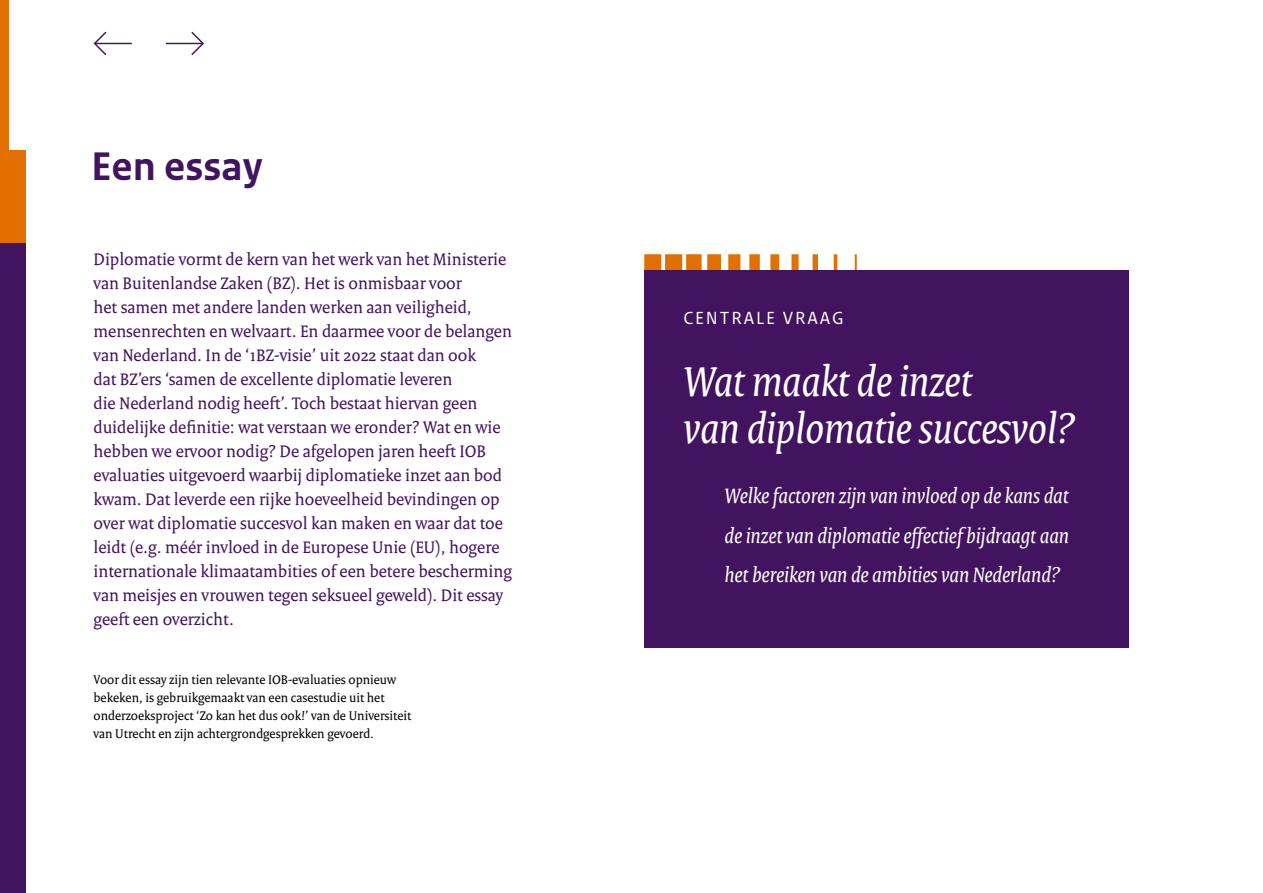
<style>
.page{position:relative;width:1263px;height:893px;background:#fff}
.page>*{position:absolute;margin:0;border:0;box-sizing:border-box;transform-origin:0 0}
.p_Normal{font:italic 44.85px "Rijksoverheid Serif";color:#fff}
.p_vraag_groot{font:italic 44.85px "Rijksoverheid Serif";color:#fff}
.t1{font:700 42px "Rijksoverheid Sans Text";color:#42145f}
.p_vraag_klein{font:italic 22.5px/39.5px "Rijksoverheid Serif";color:#fff;text-align:justify}
.h2_caps_wit{font:18.45px "Rijksoverheid Sans Text";letter-spacing:.1em;color:#fff}
.p_Inleiding{font:18px/24px "Rijksoverheid Serif";color:#42145f}
.p_Normal-2{font:13.5px/18px "Rijksoverheid Serif";color:#000}
</style>
<div class="page">
<svg style="left:644px;top:254px;width:213px;height:16px"></svg>
<div style="left:644px;top:270px;width:485px;height:378px;background:#42145f"></div>
<hr style="left:96px;top:43px;width:36px;height:1px;background:#44195e">
<svg style="left:93px;top:31px;width:15px;height:25px"></svg>
<hr style="left:166px;top:43px;width:36px;height:1px;background:#44195e">
<svg style="left:190px;top:31px;width:14px;height:25px"></svg>
<div style="left:0;top:0;width:9px;height:252px;background:#e17000"></div>
<div style="left:0;top:151px;width:26px;height:101px;background:#e17000"></div>
<div style="left:0;top:243px;width:26px;height:650px;background:#42145f"></div>
<h1 class="t1" style="left:91px;top:143px;width:173px">Een essay</h1>
<p class="p_Inleiding" style="left:94px;top:247px;width:420px">Diplomatie vormt de kern van het werk van het Ministerie van Buitenlandse Zaken (BZ). Het is onmisbaar voor<br>het samen met andere landen werken aan veiligheid, mensenrechten en welvaart. En daarmee voor de belangen van Nederland. In de ‘1BZ-visie’ uit 2022 staat dan ook<br>dat BZ’ers ‘samen de excellente diplomatie leveren<br>die Nederland nodig heeft’. Toch bestaat hiervan geen duidelijke definitie: wat verstaan we eronder? Wat en wie hebben we ervoor nodig? De afgelopen jaren heeft IOB evaluaties uitgevoerd waarbij diplomatieke inzet aan bod kwam. Dat leverde een rijke hoeveelheid bevindingen op over wat diplomatie succesvol kan maken en waar dat toe leidt (e.g. méér invloed in de Europese Unie (EU), hogere internationale klimaatambities of een betere bescherming van meisjes en vrouwen tegen seksueel geweld). Dit essay geeft een overzicht.</p>
<p class="p_Normal-2" style="left:94px;top:671px;width:319px">Voor dit essay zijn tien relevante IOB-evaluaties opnieuw bekeken, is gebruikgemaakt van een casestudie uit het onderzoeksproject ‘Zo kan het dus ook!’ van de Universiteit van Utrecht en zijn achtergrondgesprekken gevoerd.</p>
<h2 class="h2_caps_wit" style="left:683px;top:307px;width:162px">CENTRALE VRAAG</h2>
<p class="p_vraag_groot" style="left:683px;top:354px;width:290px">Wat maakt de inzet</p>
<p class="p_Normal" style="left:683px;top:402px;width:393px">van diplomatie succesvol?</p>
<p class="p_vraag_klein" style="left:724px;top:476px;width:346px">Welke factoren zijn van invloed op de kans dat de inzet van diplomatie effectief bijdraagt aan het bereiken van de ambities van Nederland?</p>
</div>
